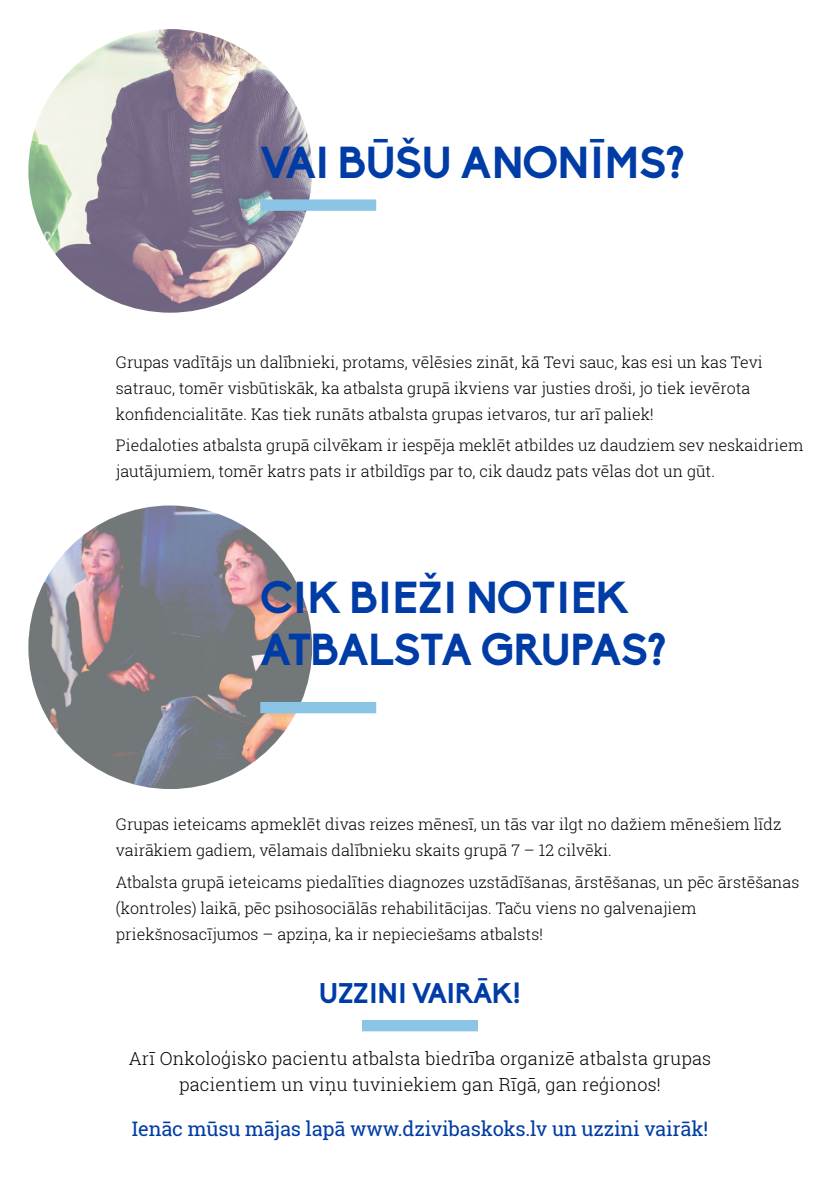
<style>
.page{position:relative;width:840px;height:1191px;background:#fff}
.page>*{position:absolute;margin:0;border:0;box-sizing:border-box;transform-origin:0 0}
.t1{font:700 44px/52px "Biko";letter-spacing:-.02em;color:#003ca6}
.t2{font:700 28px "Biko";color:#003ca6}
.t3{font:20px "Roboto Slab";letter-spacing:-.01em;color:#003ca6}
.t4{font:300 18px/26px "Roboto Slab";letter-spacing:.01em;color:#000;text-align:center}
.t5{font:300 16px/26px "Roboto Slab";color:#000}
</style>
<div class="page">
<img style="left:28px;top:505px;width:284px;height:284px;border-radius:142px">
<div style="left:260px;top:702px;width:116px;height:11px;background:#8bc5e6"></div>
<div style="left:362px;top:1020px;width:115px;height:11px;background:#8bc5e6"></div>
<img style="left:28px;top:29px;width:284px;height:284px;border-radius:142px">
<div style="left:260px;top:199px;width:116px;height:12px;background:#8bc5e6"></div>
<h1 class="t1" style="left:260px;top:136px;width:425px">VAI BŪŠU ANONĪMS?</h1>
<p class="t5" style="left:116px;top:348px;width:648px">Grupas vadītājs un dalībnieki, protams, vēlēsies zināt, kā Tevi sauc, kas esi un kas Tevi satrauc, tomēr visbūtiskāk, ka atbalsta grupā ikviens var justies droši, jo tiek ievērota konfidencialitāte. Kas tiek runāts atbalsta grupas ietvaros, tur arī paliek!</p>
<p class="t5" style="left:116px;top:432px;width:688px">Piedaloties atbalsta grupā cilvēkam ir iespēja meklēt atbildes uz daudziem sev neskaidriem jautājumiem, tomēr katrs pats ir atbildīgs par to, cik daudz pats vēlas dot un gūt.</p>
<h1 class="t1" style="left:260px;top:572px;width:407px">CIK BIEŽI NOTIEK<br>ATBALSTA GRUPAS?</h1>
<p class="t5" style="left:116px;top:810px;width:666px">Grupas ieteicams apmeklēt divas reizes mēnesī, un tās var ilgt no dažiem mēnešiem līdz vairākiem gadiem, vēlamais dalībnieku skaits grupā 7 – 12 cilvēki.</p>
<p class="t5" style="left:116px;top:868px;width:684px">Atbalsta grupā ieteicams piedalīties diagnozes uzstādīšanas, ārstēšanas, un pēc ārstēšanas (kontroles) laikā, pēc psihosociālās rehabilitācijas. Taču viens no galvenajiem priekšnosacījumos – apziņa, ka ir nepieciešams atbalsts!</p>
<h2 class="t2" style="left:318px;top:976px;width:33px">UZZINI</h2>
<h2 class="t2" style="left:411px;top:976px;width:34px">VAIRĀK</h2>
<h2 class="t2" style="left:512px;top:976px;width:10px">!</h2>
<p class="t4" style="left:129px;top:1044px;width:583px">Arī Onkoloģisko pacientu atbalsta biedrība organizē atbalsta grupas pacientiem un viņu tuviniekiem gan Rīgā, gan reģionos!</p>
<p class="t3" style="left:132px;top:1114px;width:577px">Ienāc mūsu mājas lapā www.dzivibaskoks.lv un uzzini vairāk!</p>
</div>
